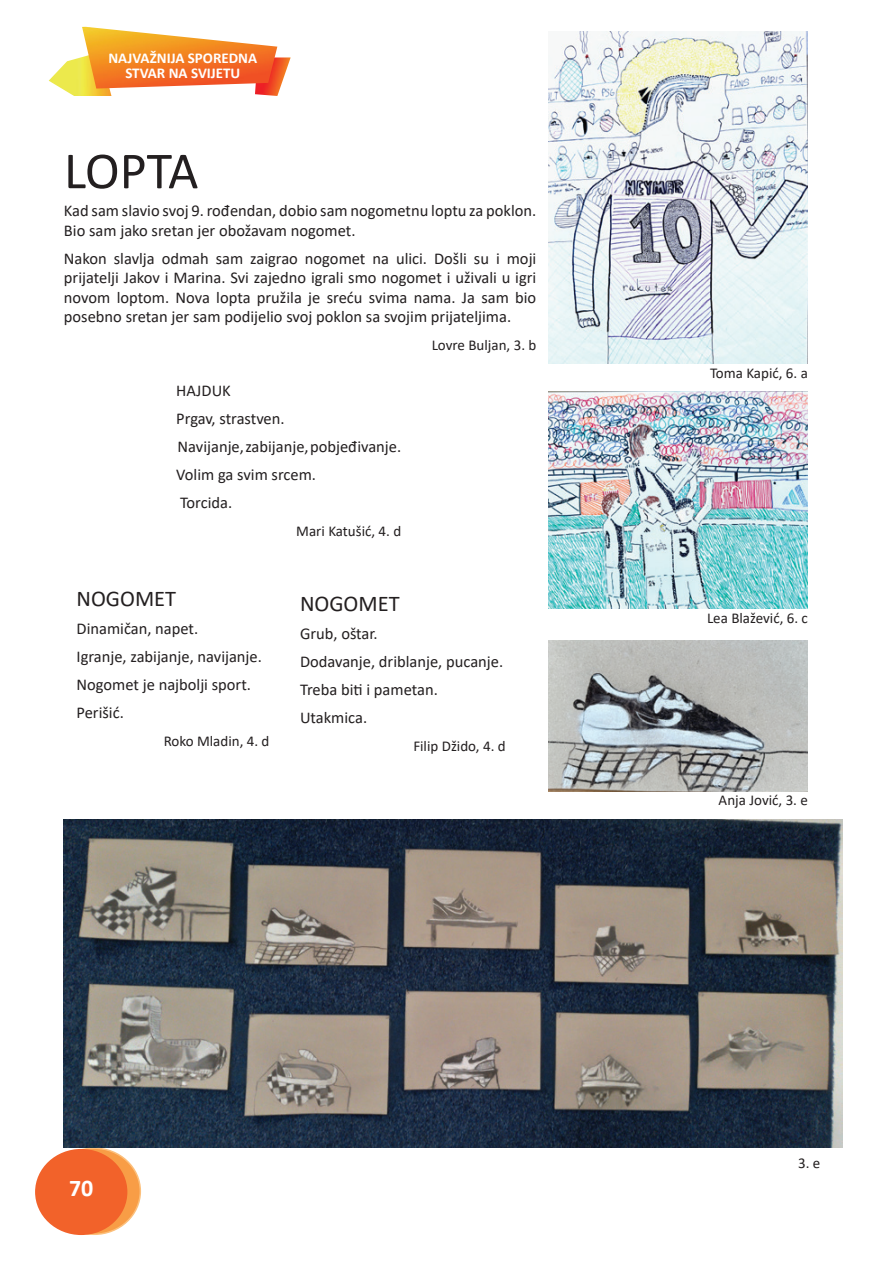
<style>
.page{position:relative;width:893px;height:1263px;background:#fff}
.page>*{position:absolute;margin:0;border:0;box-sizing:border-box;transform-origin:0 0}
.t1{font:52.5px "Calibri";letter-spacing:-.015em;color:#231f20}
.t2{font:700 24px "Calibri";color:#fff}
.t3{font:22.5px "Calibri";color:#231f20}
.t4{font:16.5px/28px "Calibri";color:#231f20}
.t5{font:15px "Calibri";color:#231f20}
.t6{font:700 15px/15px "Calibri";color:#fff;text-align:center}
</style>
<div class="page">
<img style="left:49px;top:57px;width:62px;height:39px">
<img style="left:255px;top:57px;width:36px;height:39px">
<img style="left:82px;top:27px;width:195px;height:62px">
<div style="left:48px;top:1148px;width:92px;height:86px;background:#f89d46;border-radius:50%"></div>
<div style="left:35px;top:1149px;width:92px;height:86px;background:#f2622a;border-radius:50%"></div>
<img style="left:64px;top:819px;width:779px;height:328px">
<img style="left:549px;top:391px;width:259px;height:218px">
<img style="left:549px;top:640px;width:259px;height:152px">
<img style="left:549px;top:31px;width:259px;height:333px">
<p class="t6" style="left:108px;top:51px;width:150px">NAJVAŽNIJA SPOREDNA<br>STVAR NA SVIJETU</p>
<h1 class="t1" style="left:64px;top:134px;width:136px">LOPTA</h1>
<p class="t4" style="left:64px;top:201px;width:474px;line-height:19.5px">Kad sam slavio svoj 9. rođendan, dobio sam nogometnu loptu za poklon.<br>Bio sam jako sretan jer obožavam nogomet.</p>
<p class="t4" style="left:64px;top:248px;width:474px;line-height:19.5px;text-align:justify">Nakon slavlja odmah sam zaigrao nogomet na ulici. Došli su i moji prijatelji Jakov i Marina. Svi zajedno igrali smo nogomet i uživali u igri novom loptom. Nova lopta pružila je sreću svima nama. Ja sam bio posebno sretan jer sam podijelio svoj poklon sa svojim prijateljima.</p>
<p class="t5" style="left:432px;top:335px;width:106px">Lovre Buljan, 3. b</p>
<p class="t4" style="left:176px;top:376px;width:226px">HAJDUK<br>Prgav, strastven.<br>Navijanje,zabijanje,pobjeđivanje.<br>Volim ga svim srcem.<br>Torcida.</p>
<p class="t5" style="left:296px;top:521px;width:106px">Mari Katušić, 4. d</p>
<h3 class="t3" style="left:77px;top:583px;width:101px">NOGOMET</h3>
<p class="t4" style="left:77px;top:614px;width:187px">Dinamičan, napet.<br>Igranje, zabijanje, navijanje.<br>Nogomet je najbolji sport.<br>Perišić.</p>
<p class="t5" style="left:164px;top:730px;width:107px">Roko Mladin, 4. d</p>
<h3 class="t3" style="left:300px;top:588px;width:101px">NOGOMET</h3>
<p class="t4" style="left:300px;top:619px;width:205px">Grub, oštar.<br>Dodavanje, driblanje, pucanje.<br>Treba biti i pametan.<br>Utakmica.</p>
<p class="t5" style="left:413px;top:736px;width:94px">Filip Džido, 4. d</p>
<h2 class="t2" style="left:69px;top:1171px;width:26px">70</h2>
<p class="t5" style="left:710px;top:362px;width:99px">Toma Kapić, 6. a</p>
<p class="t5" style="left:707px;top:607px;width:102px">Lea Blažević, 6. c</p>
<p class="t5" style="left:719px;top:790px;width:91px">Anja Jović, 3. e</p>
<p class="t5" style="left:798px;top:1153px;width:24px">3. e</p>
</div>
